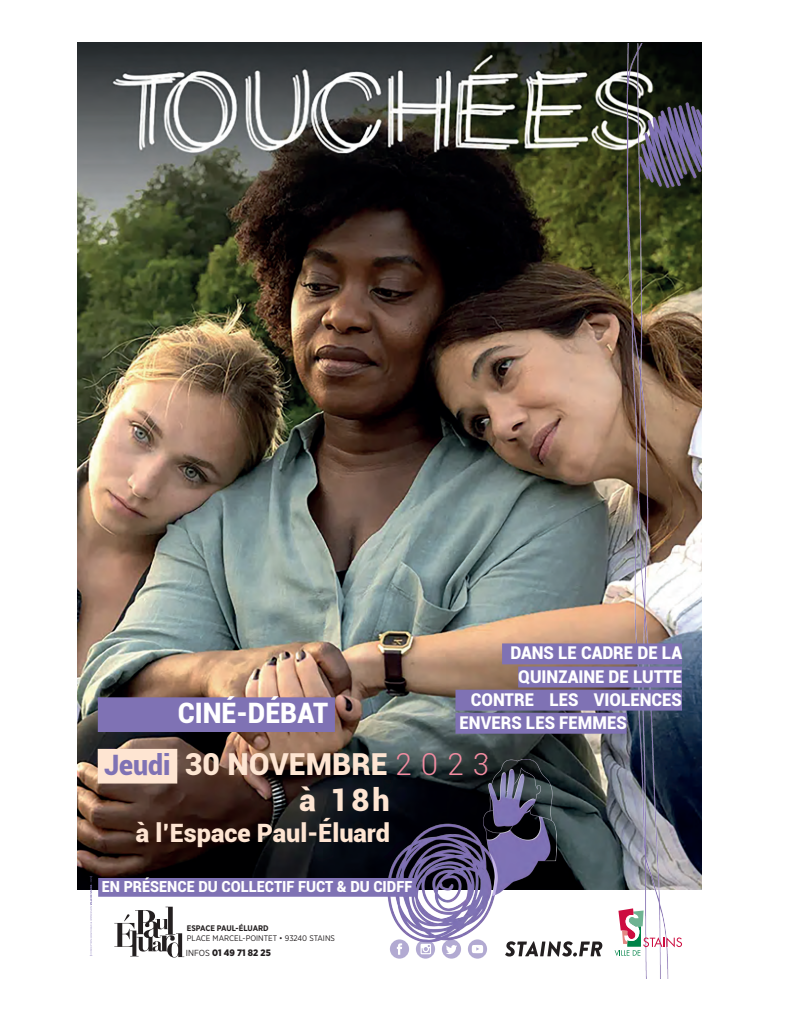
<style>
.page{position:relative;width:794px;height:1021px;background:#fff}
.page>*{position:absolute;margin:0;border:0;box-sizing:border-box;transform-origin:0 0}
.t1{font:900 30.8px "Roboto";color:#fee5d2}
.t2{font:900 30.3px "Roboto";color:#fee5d2}
.t3{font:900 28.1px "Roboto";color:#fff;scale:.95 1}
.t4{font:900 25.3px "Roboto";color:#fee5d2}
.t5{font:900 17.6px "Roboto";color:#fff;scale:.95 1}
.t6{font:900 15.2px "Roboto";color:#fff;scale:.95 1}
.t7{font:900 9.4px "Gotham Narrow";color:#231f20}
.t8{font:8.1px/9.7px "Gotham Narrow";color:#231f20}
.s1{font-size:28.1px;color:#7f72b4}
.s2{font-weight:300;color:#f38ca1}
.s3{font-weight:700}
.s4{font-weight:400;font-size:8.8px}
</style>
<div class="page">
<img style="left:78px;top:43px;width:21px;height:846px">
<img style="left:99px;top:43px;width:603px;height:935px">
<svg style="left:390px;top:939px;width:19px;height:19px"></svg>
<svg style="left:397px;top:943px;width:5px;height:11px"></svg>
<svg style="left:468px;top:939px;width:19px;height:19px"></svg>
<svg style="left:472px;top:944px;width:11px;height:9px"></svg>
<svg style="left:442px;top:939px;width:19px;height:19px"></svg>
<svg style="left:446px;top:945px;width:11px;height:9px"></svg>
<svg style="left:416px;top:939px;width:19px;height:19px"></svg>
<svg style="left:420px;top:943px;width:11px;height:11px"></svg>
<svg style="left:505px;top:941px;width:97px;height:15px"></svg>
<svg style="left:90px;top:876px;width:2px;height:79px"></svg>
<div style="left:98px;top:748px;width:79px;height:35px;background:#fee5d2"></div>
<div style="left:98px;top:697px;width:237px;height:35px;background:#7f72b4"></div>
<svg style="left:114px;top:906px;width:70px;height:51px"></svg>
<div style="left:502px;top:643px;width:180px;height:21px;background:#7f72b4"></div>
<div style="left:518px;top:666px;width:164px;height:21px;background:#7f72b4"></div>
<div style="left:455px;top:689px;width:227px;height:21px;background:#7f72b4"></div>
<div style="left:455px;top:712px;width:171px;height:21px;background:#7f72b4"></div>
<img style="left:483px;top:759px;width:73px;height:136px">
<div style="left:98px;top:878px;width:317px;height:18px;background:#7f72b4"></div>
<svg style="left:614px;top:908px;width:68px;height:47px"></svg>
<p class="t3" style="left:178px;top:693px;width:160px">CINÉ-DÉBAT</p>
<p class="t5" style="left:510px;top:640px;width:182px">DANS LE CADRE DE LA</p>
<p class="t5" style="left:518px;top:663px;width:174px">QUINZAINE DE LUTTE</p>
<p class="t5" style="left:471px;top:687px;width:224px">CONTRE LES VIOLENCES</p>
<p class="t5" style="left:459px;top:710px;width:177px">ENVERS LES FEMMES</p>
<p class="t2" style="left:104px;top:742px;width:387px"><span class="s1">Jeudi</span> 30 NOVEMBRE <span class="s2">2 0 2 3</span></p>
<p class="t1" style="left:299px;top:778px;width:92px">à 18h</p>
<p class="t4" style="left:136px;top:814px;width:255px">à l’Espace Paul-Éluard</p>
<p class="t6" style="left:102px;top:876px;width:328px">EN PRÉSENCE DU COLLECTIF FUCT &amp; DU CIDFF</p>
<p class="t8" style="left:187px;top:923px;width:150px"><span class="s3">ESPACE PAUL-ÉLUARD<br></span>PLACE MARCEL-POINTET • 93240 STAINS</p>
<p class="t7" style="left:186px;top:946px;width:86px"><span class="s4">INFOS</span> 01 49 71 82 25</p>
</div>
